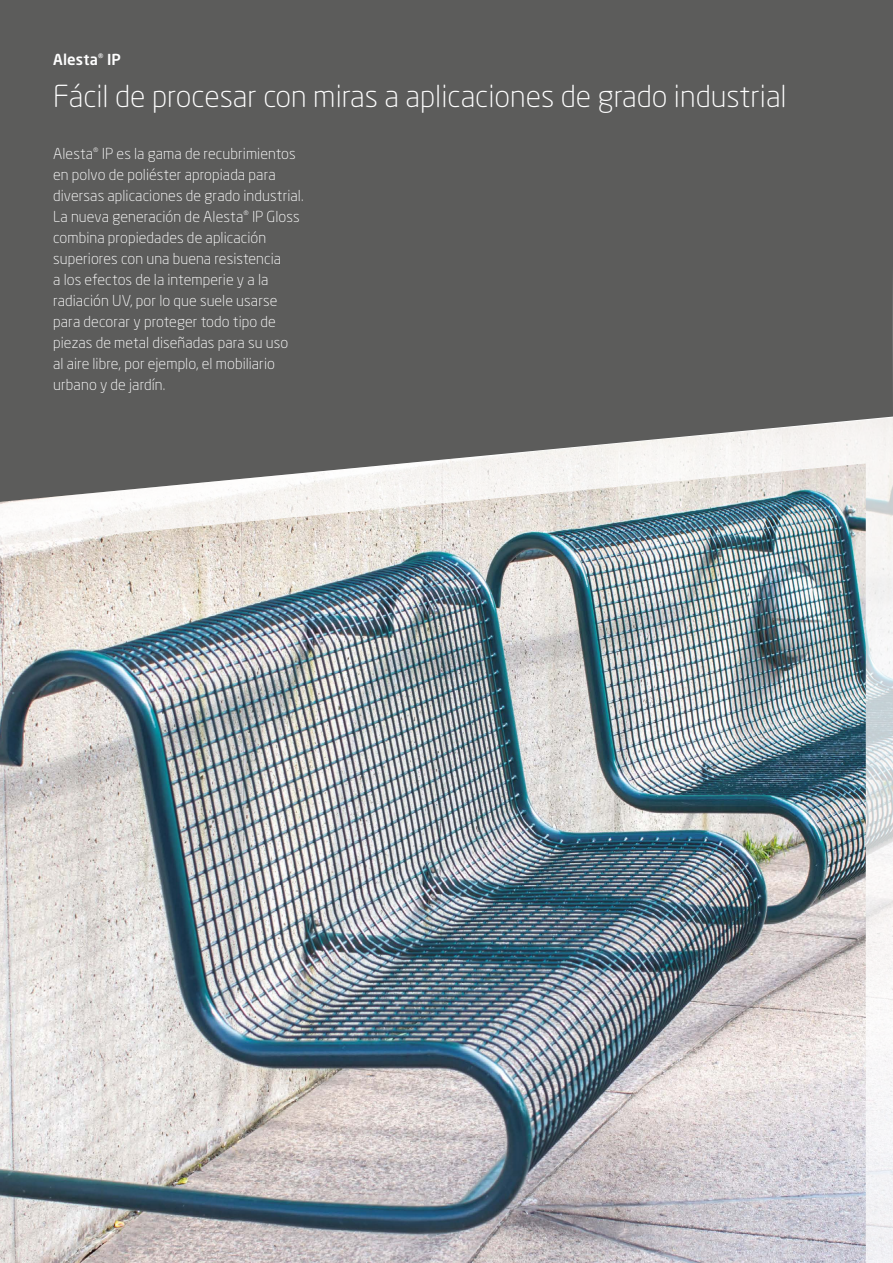
<style>
.page{position:relative;width:893px;height:1263px;background:#fff}
.page>*{position:absolute;margin:0;border:0;box-sizing:border-box;transform-origin:0 0}
.t1{font:300 30px "Neo Sans Pro";color:#fff}
.t2{font:300 15px/21px "Neo Sans Pro";letter-spacing:.005em;color:#fff}
.t3{font:500 15px "Neo Sans Pro";letter-spacing:.01em;color:#fff}
</style>
<div class="page">
<div style="left:0;top:0;width:893px;height:417px;background:#5c5c5b"></div>
<img style="left:0;top:417px;width:893px;height:846px">
<img style="left:0;top:463px;width:866px;height:800px">
<p class="t3" style="left:53px;top:50px;width:69px">Alesta<sup>®</sup> IP</p>
<h1 class="t1" style="left:53px;top:78px;width:735px">Fácil de procesar con miras a aplicaciones de grado industrial</h1>
<p class="t2" style="left:53px;top:143px;width:252px">Alesta<sup>®</sup> IP es la gama de recubrimientos en polvo de poliéster apropiada para diversas aplicaciones de grado industrial.<br>La nueva generación de Alesta<sup>®</sup> IP Gloss combina propiedades de aplicación superiores con una buena resistencia<br>a los efectos de la intemperie y a la radiación UV, por lo que suele usarse para decorar y proteger todo tipo de piezas de metal diseñadas para su uso<br>al aire libre, por ejemplo, el mobiliario urbano y de jardín.</p>
</div>
